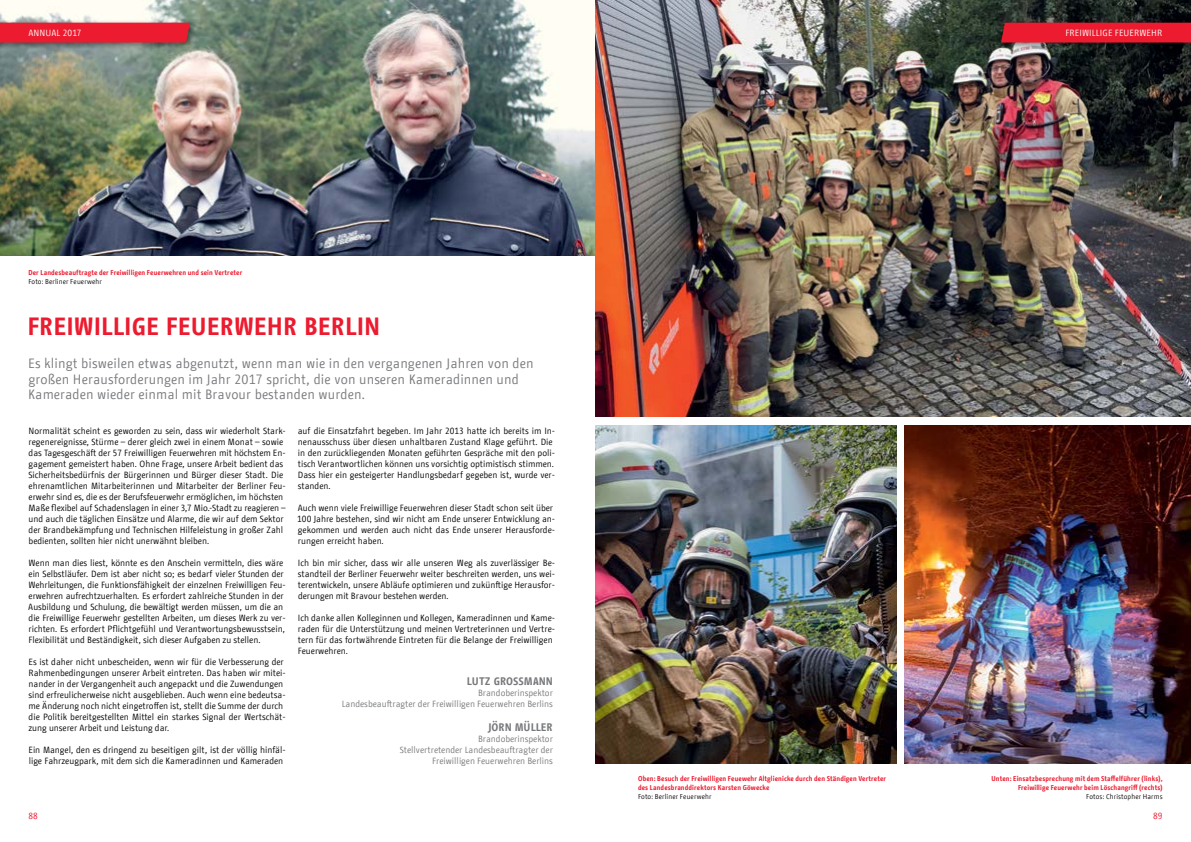
<style>
.page{position:relative;width:1191px;height:842px;background:#fff}
.page>*{position:absolute;margin:0;border:0;box-sizing:border-box;transform-origin:0 0}
.t1{font:700 25px "BMF Change Sans Condensed";color:#ed1b2f}
.t2{font:13.5px/15.8px "BMF Change Sans Condensed";letter-spacing:.01em;color:#77787b}
.t3{font:700 11px "BMF Change Sans Condensed";color:#77787b}
.t4{font:9px/11px "BMF Change Sans Condensed";color:#000}
.t5{font:9px/11px "BMF Change Sans Condensed";color:#77787b;text-align:right}
.t6{font:9px "BMF Change Sans Condensed";letter-spacing:.015em;color:#fff}
.t7{font:9px "BMF Change Sans Condensed";color:#ed1b2f}
.t8{font:700 7px/9px "BMF Change";letter-spacing:.02em;color:#ed1b2f}
.t9{font:7px "BMF Change";letter-spacing:.015em;color:#000}
</style>
<div class="page">
<img style="left:0;top:0;width:595px;height:255px">
<img style="left:595px;top:0;width:596px;height:417px">
<img style="left:904px;top:425px;width:287px;height:339px">
<img style="left:595px;top:425px;width:301px;height:339px">
<div style="left:0;top:19px;width:197px;height:31px;background:#000;opacity:.5"></div>
<div style="left:0;top:23px;width:190px;height:20px;background:#ed1b2f"></div>
<div style="left:997px;top:19px;width:194px;height:31px;background:#000;opacity:.5"></div>
<div style="left:1001px;top:23px;width:190px;height:20px;background:#ed1b2f"></div>
<p class="t6" style="left:28px;top:27px;width:55px">ANNUAL 2017</p>
<p class="t6" style="left:1065px;top:27px;width:98px">FREIWILLIGE FEUERWEHR</p>
<p class="t8" style="left:28px;top:268px;width:215px">Der Landesbeauftragte der Freiwilligen Feuerwehren und sein Vertreter</p>
<p class="t9" style="left:28px;top:276px;width:75px">Foto: Berliner Feuerwehr</p>
<h1 class="t1" style="left:27px;top:309px;width:354px">FREIWILLIGE FEUERWEHR BERLIN</h1>
<h2 class="t2" style="left:28px;top:355px;width:507px">Es klingt bisweilen etwas abgenutzt, wenn man wie in den vergangenen Jahren von den großen Herausforderungen im Jahr 2017 spricht, die von unseren Kameradinnen und<br>Kameraden wieder einmal mit Bravour bestanden wurden.</h2>
<p class="t4" style="left:28px;top:425px;width:259px">Normalität scheint es geworden zu sein, dass wir wiederholt Stark&shy;regenereignisse, Stürme – derer gleich zwei in einem Monat – sowie das Tagesgeschäft der 57 Freiwilligen Feuerwehren mit höchstem En&shy;gagement gemeistert haben. Ohne Frage, unsere Arbeit bedient das Sicherheitsbedürfnis der Bürgerinnen und Bürger dieser Stadt. Die ehrenamtlichen Mitarbeiterinnen und Mitarbeiter der Berliner Feu&shy;erwehr sind es, die es der Berufsfeuerwehr ermöglichen, im höchsten Maße flexibel auf Schadenslagen in einer 3,7 Mio.-Stadt zu reagieren – und auch die täglichen Einsätze und Alarme, die wir auf dem Sektor der Brandbekämpfung und Technischen Hilfeleistung in großer Zahl bedienten, sollten hier nicht unerwähnt bleiben.</p>
<p class="t4" style="left:28px;top:557px;width:259px">Wenn man dies liest, könnte es den Anschein vermitteln, dies wäre ein Selbstläufer. Dem ist aber nicht so; es bedarf vieler Stunden der Wehrleitungen, die Funktionsfähigkeit der einzelnen Freiwilligen Feu&shy;erwehren aufrechtzuerhalten. Es erfordert zahlreiche Stunden in der Ausbildung und Schulung, die bewältigt werden müssen, um die an die Freiwillige Feuerwehr gestellten Arbeiten, um dieses Werk zu ver&shy;richten. Es erfordert Pflichtgefühl und Verantwortungsbewusstsein, Flexibilität und Beständigkeit, sich dieser Aufgaben zu stellen.</p>
<p class="t4" style="left:28px;top:656px;width:259px">Es ist daher nicht unbescheiden, wenn wir für die Verbesserung der Rahmenbedingungen unserer Arbeit eintreten. Das haben wir mitei&shy;nander in der Vergangenheit auch angepackt und die Zuwendungen sind erfreulicherweise nicht ausgeblieben. Auch wenn eine bedeutsa&shy;me Änderung noch nicht eingetroffen ist, stellt die Summe der durch die Politik bereitgestellten Mittel ein starkes Signal der Wertschät&shy;zung unserer Arbeit und Leistung dar.</p>
<p class="t4" style="left:29px;top:744px;width:259px">Ein Mangel, den es dringend zu beseitigen gilt, ist der völlig hinfäl&shy;lige Fahrzeugpark, mit dem sich die Kameradinnen und Kameraden</p>
<p class="t4" style="left:298px;top:425px;width:259px">auf die Einsatzfahrt begeben. Im Jahr 2013 hatte ich bereits im In&shy;nenausschuss über diesen unhaltbaren Zustand Klage geführt. Die in den zurückliegenden Monaten geführten Gespräche mit den poli&shy;tisch Verantwortlichen können uns vorsichtig optimistisch stimmen.<br>Dass hier ein gesteigerter Handlungsbedarf gegeben ist, wurde ver&shy;standen.</p>
<p class="t4" style="left:297px;top:502px;width:259px">Auch wenn viele Freiwillige Feuerwehren dieser Stadt schon seit über 100 Jahre bestehen, sind wir nicht am Ende unserer Entwicklung an&shy;gekommen und werden auch nicht das Ende unserer Herausforde&shy;rungen erreicht haben.</p>
<p class="t4" style="left:298px;top:557px;width:259px;text-align:justify">Ich bin mir sicher, dass wir alle unseren Weg als zuverlässiger Be&shy;standteil der Berliner Feuerwehr weiter beschreiten werden, uns wei&shy;terentwickeln, unsere Abläufe optimieren und zukünftige Herausfor&shy;derungen mit Bravour bestehen werden.</p>
<p class="t4" style="left:298px;top:612px;width:259px">Ich danke allen Kolleginnen und Kollegen, Kameradinnen und Kame&shy;raden für die Unterstützung und meinen Vertreterinnen und Vertre&shy;tern für das fortwährende Eintreten für die Belange der Freiwilligen Feuerwehren.</p>
<p class="t3" style="left:467px;top:673px;width:88px">LUTZ GROSSMANN</p>
<p class="t5" style="left:342px;top:687px;width:213px">Brandoberinspektor<br>Landesbeauftragter der Freiwilligen Feuerwehren Berlins</p>
<p class="t3" style="left:488px;top:720px;width:66px">JÖRN MÜLLER</p>
<p class="t5" style="left:400px;top:733px;width:155px">Brandoberinspektor<br>Stellvertretender Landesbeauftragter der<br>Freiwilligen Feuerwehren Berlins</p>
<p class="t7" style="left:28px;top:810px;width:11px">88</p>
<p class="t8" style="left:638px;top:774px;width:250px">Oben: Besuch der Freiwilligen Feuewehr Altglienicke durch den Ständigen Vertreter des Landesbranddirektors Karsten Göwecke</p>
<p class="t9" style="left:638px;top:791px;width:75px">Foto: Berliner Feuerwehr</p>
<p class="t8" style="left:991px;top:774px;width:173px;text-align:right">Unten: Einsatzbesprechung mit dem Staffelführer (links),<br>Freiwillige Feuerwehr beim Löschangriff (rechts)</p>
<p class="t9" style="left:1086px;top:791px;width:78px">Fotos: Christopher Harms</p>
<p class="t7" style="left:1153px;top:810px;width:11px">89</p>
</div>
